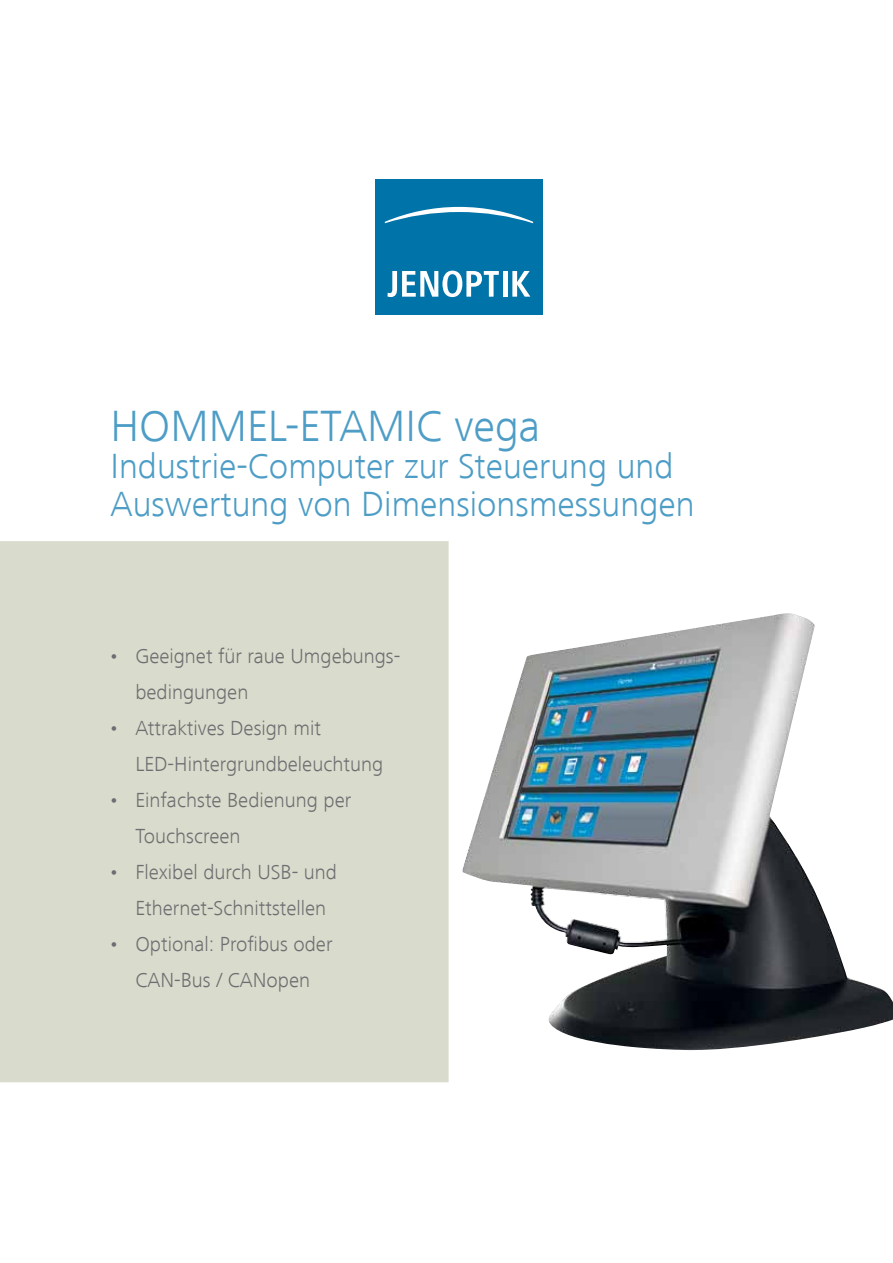
<style>
.page{position:relative;width:893px;height:1263px;background:#fff}
.page>*{position:absolute;margin:0;border:0;box-sizing:border-box;transform-origin:0 0}
.t1{font:300 45px "Frutiger Next LT";color:#4d9dc6}
.t2{font:300 36px/37.5px "Frutiger Next LT";color:#4d9dc6}
.t3{font:300 21px/36px "Frutiger Next LT";color:#6d6e71}
</style>
<div class="page">
<div style="left:375px;top:180px;width:168px;height:135px;background:#0073a9"></div>
<hr style="left:503px;top:271px;width:4px;height:26px;background:#fff">
<svg style="left:512px;top:271px;width:18px;height:26px"></svg>
<svg style="left:385px;top:207px;width:148px;height:16px"></svg>
<svg style="left:387px;top:271px;width:112px;height:26px"></svg>
<img style="left:462px;top:613px;width:431px;height:438px">
<div style="left:0;top:541px;width:449px;height:541px;background:#d9dccc"></div>
<h1 class="t1" style="left:111px;top:401px;width:431px">HOMMEL-ETAMIC vega</h1>
<h2 class="t2" style="left:111px;top:448px;width:585px">Industrie-Computer zur Steuerung und<br>Auswertung von Dimensionsmessungen</h2>
<p class="t3" style="left:135px;top:638px;width:266px;text-indent:-27px">• Geeignet für raue Umgebungs&shy;bedingungen</p>
<p class="t3" style="left:135px;top:710px;width:249px;text-indent:-27px">• Attraktives Design mit<br>LED-Hintergrundbeleuchtung</p>
<p class="t3" style="left:135px;top:782px;width:217px;text-indent:-27px">• Einfachste Bedienung per<br>Touchscreen</p>
<p class="t3" style="left:135px;top:854px;width:203px;text-indent:-27px">• Flexibel durch USB- und<br>Ethernet-Schnittstellen</p>
<p class="t3" style="left:108px;top:926px;width:226px;text-align:center">• Optional: Profibus oder<br>CAN-Bus / CANopen</p>
</div>
